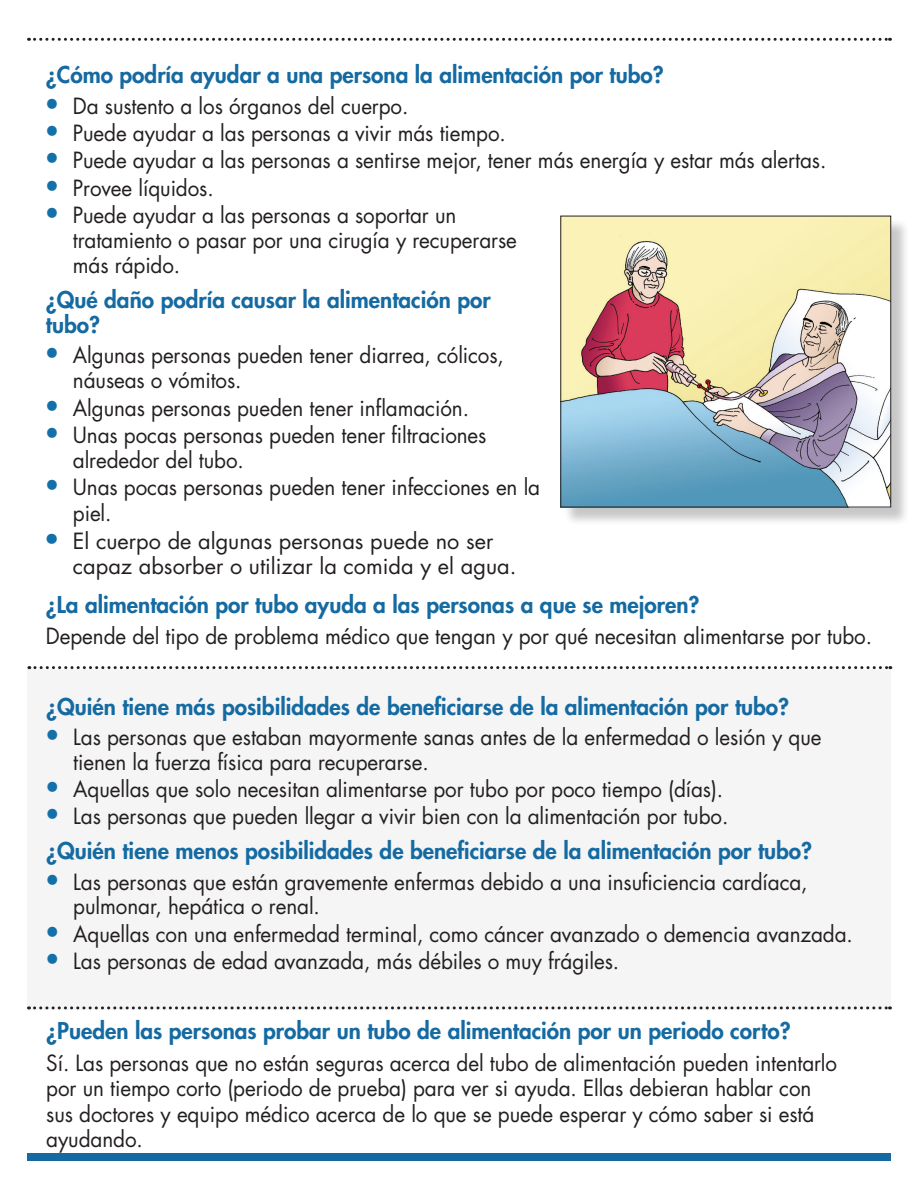
<style>
.page{position:relative;width:918px;height:1188px;background:#fff}
.page>*{position:absolute;margin:0;border:0;box-sizing:border-box;transform-origin:0 0}
.t1{font:800 22.5px/25.5px "Futura Std";color:#146aa1}
.Main_Paragraph_Style{font:21.75px/24.8px "Futura Std";letter-spacing:-.005em;color:#231f20;scale:.95 1}
.Main_Paragraph_Style-2{font:21.75px/25.5px "Futura Std";letter-spacing:-.005em;color:#231f20}
.s1{font-size:27px;color:#1370a8}
</style>
<div class="page">
<div style="left:27px;top:1154px;width:864px;height:7px;background:#146aa1"></div>
<div style="left:27px;top:669px;width:864px;height:340px;background:#f5f5f6"></div>
<svg style="left:35px;top:38px;width:856px;height:3px"></svg>
<svg style="left:29px;top:666px;width:862px;height:3px"></svg>
<svg style="left:35px;top:1006px;width:856px;height:3px"></svg>
<div style="left:563px;top:218px;width:346px;height:308px;background:#231f20;opacity:.25"></div>
<img style="left:563px;top:218px;width:326px;height:287px">
<p class="t1" style="left:46px;top:62px;width:619px">¿Cómo podría ayudar a una persona la alimentación por tubo?</p>
<p class="Main_Paragraph_Style" style="left:44px;top:93px;width:385px"><span class="s1">•</span> Da sustento a los órganos del cuerpo.</p>
<p class="Main_Paragraph_Style" style="left:44px;top:121px;width:487px"><span class="s1">•</span> Puede ayudar a las personas a vivir más tiempo.</p>
<p class="Main_Paragraph_Style" style="left:44px;top:148px;width:825px"><span class="s1">•</span> Puede ayudar a las personas a sentirse mejor, tener más energía y estar más alertas.</p>
<p class="Main_Paragraph_Style" style="left:44px;top:176px;width:180px"><span class="s1">•</span> Provee líquidos.</p>
<p class="Main_Paragraph_Style" style="left:73px;top:203px;width:469px;text-indent:-29px"><span class="s1">•</span> Puede ayudar a las personas a soportar un tratamiento o pasar por una cirugía y recuperarse más rápido.</p>
<p class="t1" style="left:46px;top:287px;width:446px">¿Qué daño podría causar la alimentación por tubo?</p>
<p class="Main_Paragraph_Style" style="left:73px;top:343px;width:455px;text-indent:-29px"><span class="s1">•</span> Algunas personas pueden tener diarrea, cólicos, náuseas o vómitos.</p>
<p class="Main_Paragraph_Style" style="left:44px;top:395px;width:449px"><span class="s1">•</span> Algunas personas pueden tener inflamación.</p>
<p class="Main_Paragraph_Style" style="left:73px;top:423px;width:437px;text-indent:-29px"><span class="s1">•</span> Unas pocas personas pueden tener filtraciones alrededor del tubo.</p>
<p class="Main_Paragraph_Style" style="left:73px;top:475px;width:493px;line-height:25.5px;text-indent:-29px"><span class="s1">•</span> Unas pocas personas pueden tener infecciones en la piel.</p>
<p class="Main_Paragraph_Style-2" style="left:73px;top:528px;width:445px;text-indent:-29px"><span class="s1">•</span> El cuerpo de algunas personas puede no ser capaz absorber o utilizar la comida y el agua.</p>
<p class="t1" style="left:46px;top:592px;width:655px">¿La alimentación por tubo ayuda a las personas a que se mejoren?</p>
<p class="Main_Paragraph_Style" style="left:46px;top:624px;width:871px">Depende del tipo de problema médico que tengan y por qué necesitan alimentarse por tubo.</p>
<p class="t1" style="left:46px;top:694px;width:744px">¿Quién tiene más posibilidades de beneficiarse de la alimentación por tubo?</p>
<p class="Main_Paragraph_Style" style="left:73px;top:725px;width:789px;text-indent:-29px"><span class="s1">•</span> Las personas que estaban mayormente sanas antes de la enfermedad o lesión y que tienen la fuerza física para recuperarse.</p>
<p class="Main_Paragraph_Style" style="left:45px;top:777px;width:716px"><span class="s1">•</span> Aquellas que solo necesitan alimentarse por tubo por poco tiempo (días).</p>
<p class="Main_Paragraph_Style" style="left:45px;top:804px;width:721px"><span class="s1">•</span> Las personas que pueden llegar a vivir bien con la alimentación por tubo.</p>
<p class="t1" style="left:46px;top:838px;width:767px">¿Quién tiene menos posibilidades de beneficiarse de la alimentación por tubo?</p>
<p class="Main_Paragraph_Style" style="left:73px;top:869px;width:775px;text-indent:-29px"><span class="s1">•</span> Las personas que están gravemente enfermas debido a una insuficiencia cardíaca, pulmonar, hepática o renal.</p>
<p class="Main_Paragraph_Style" style="left:45px;top:922px;width:852px"><span class="s1">•</span> Aquellas con una enfermedad terminal, como cáncer avanzado o demencia avanzada.</p>
<p class="Main_Paragraph_Style" style="left:45px;top:949px;width:606px"><span class="s1">•</span> Las personas de edad avanzada, más débiles o muy frágiles.</p>
<p class="t1" style="left:46px;top:1017px;width:746px">¿Pueden las personas probar un tubo de alimentación por un periodo corto?</p>
<p class="Main_Paragraph_Style" style="left:46px;top:1050px;width:834px;line-height:25.5px">Sí. Las personas que no están seguras acerca del tubo de alimentación pueden intentarlo por un tiempo corto (periodo de prueba) para ver si ayuda. Ellas debieran hablar con sus doctores y equipo médico acerca de lo que se puede esperar y cómo saber si está ayudando.</p>
</div>
